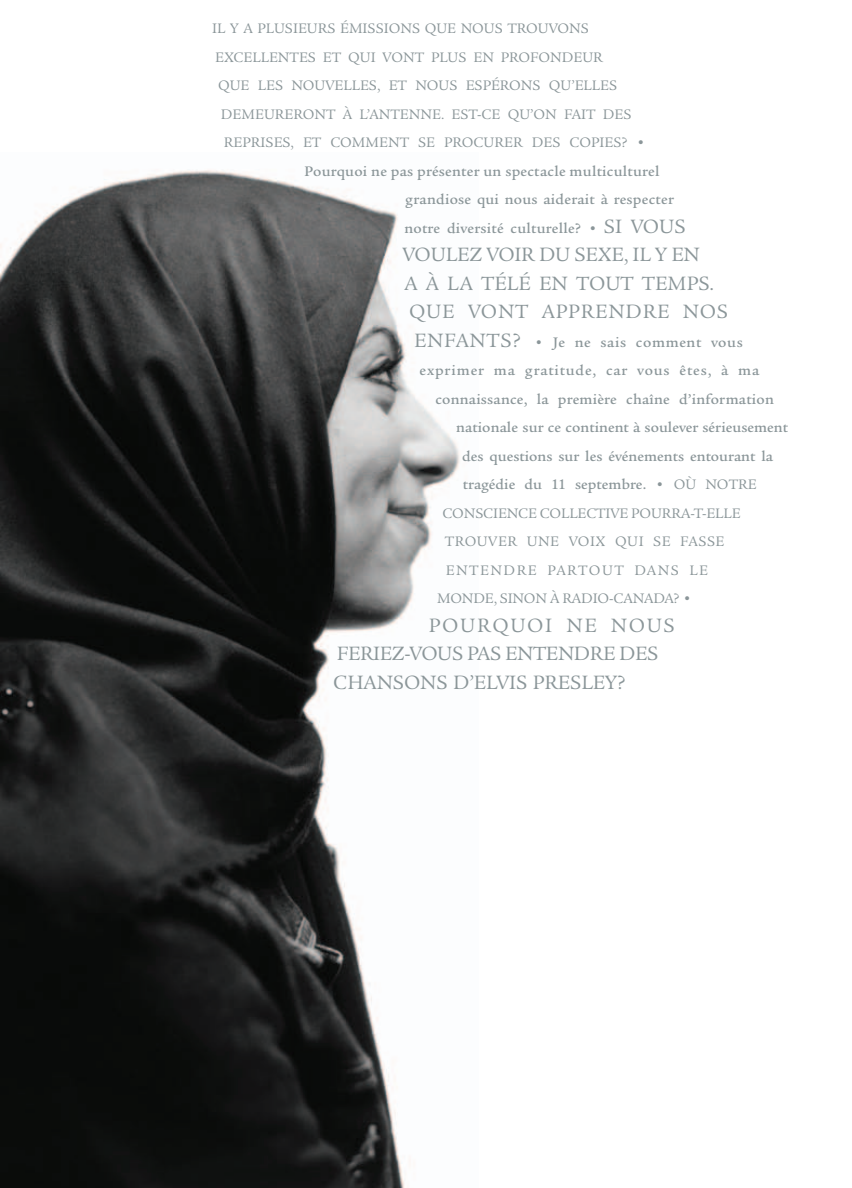
<style>
.page{position:relative;width:852px;height:1188px;background:#fff}
.page>*{position:absolute;margin:0;border:0;box-sizing:border-box;transform-origin:0 0}
.t1{font:21px/28.5px "Legacy Serif ITCTT";letter-spacing:-.005em;color:#8b9699}
.t2{font:500 15px/28.5px "Legacy Serif Md ITCTT";letter-spacing:.015em;color:#8b9699}
.t3{font:15px "Legacy Serif ITCTT";color:#8b9699}
.t4{font:500 15px "Legacy Serif Md ITCTT";letter-spacing:.055em;color:#8b9699}
.t5{font:500 15px "Legacy Serif Md ITCTT";letter-spacing:.04em;color:#8b9699}
.t6{font:15px "Legacy Serif ITCTT";letter-spacing:.035em;color:#8b9699}
.t7{font:15px "Legacy Serif ITCTT";letter-spacing:.1em;color:#8b9699}
.s1{font-family:"Legacy Serif ITCTT";font-weight:400}
.s2{font-family:"Legacy Serif ITCTT";font-weight:400;font-size:21px}
</style>
<div class="page">
<img style="left:1px;top:170px;width:459px;height:1018px">
<p class="t3" style="left:212px;top:20px;width:378px">IL Y A PLUSIEURS ÉMISSIONS QUE NOUS TROUVONS</p>
<p class="t3" style="left:215px;top:49px;width:389px">EXCELLENTES ET QUI VONT PLUS EN PROFONDEUR</p>
<p class="t3" style="left:218px;top:77px;width:400px">QUE LES NOUVELLES, ET NOUS ESPÉRONS QU’ELLES</p>
<p class="t3" style="left:221px;top:106px;width:412px">DEMEURERONT À L’ANTENNE. EST-CE QU’ON FAIT DES</p>
<p class="t3" style="left:224px;top:134px;width:423px">REPRISES, ET COMMENT SE PROCURER DES COPIES? •</p>
<p class="t2" style="left:404px;top:157px;width:282px;text-indent:-100px">Pourquoi ne pas présenter un spectacle multiculturel grandiose qui nous aiderait à respecter notre diversité culturelle? <span class="s1">•</span> <span class="s2">SI VOUS</span></p>
<h1 class="t1" style="left:402px;top:241px;width:327px">VOULEZ VOIR DU SEXE, IL Y EN<br>A À LA TÉLÉ EN TOUT TEMPS.<br>QUE VONT APPRENDRE NOS</h1>
<p class="t5" style="left:414px;top:334px;width:330px"><span class="s2">ENFANTS?</span> <span class="s1">•</span> Je ne sais comment vous</p>
<p class="t4" style="left:419px;top:362px;width:341px">exprimer ma gratitude, car vous êtes, à ma</p>
<p class="t2" style="left:435px;top:385px;width:340px">connaissance, la première chaîne d’information</p>
<p class="t2" style="left:456px;top:414px;width:333px">nationale sur ce continent à soulever sérieusement</p>
<p class="t2" style="left:462px;top:442px;width:312px">des questions sur les événements entourant la</p>
<p class="t2" style="left:462px;top:471px;width:295px">tragédie du 11 septembre. <span class="s1">• OÙ NOTRE</span></p>
<p class="t3" style="left:442px;top:505px;width:299px">CONSCIENCE COLLECTIVE POURRA-T-ELLE</p>
<p class="t6" style="left:445px;top:533px;width:281px">TROUVER UNE VOIX QUI SE FASSE</p>
<p class="t7" style="left:445px;top:562px;width:264px">ENTENDRE PARTOUT DANS LE</p>
<p class="t3" style="left:437px;top:590px;width:256px">MONDE, SINON À RADIO-CANADA? •</p>
<h1 class="t1" style="left:333px;top:611px;width:343px;text-indent:96px">POURQUOI NE NOUS<br>FERIEZ-VOUS PAS ENTENDRE DES<br>CHANSONS D’ELVIS PRESLEY?</h1>
</div>
